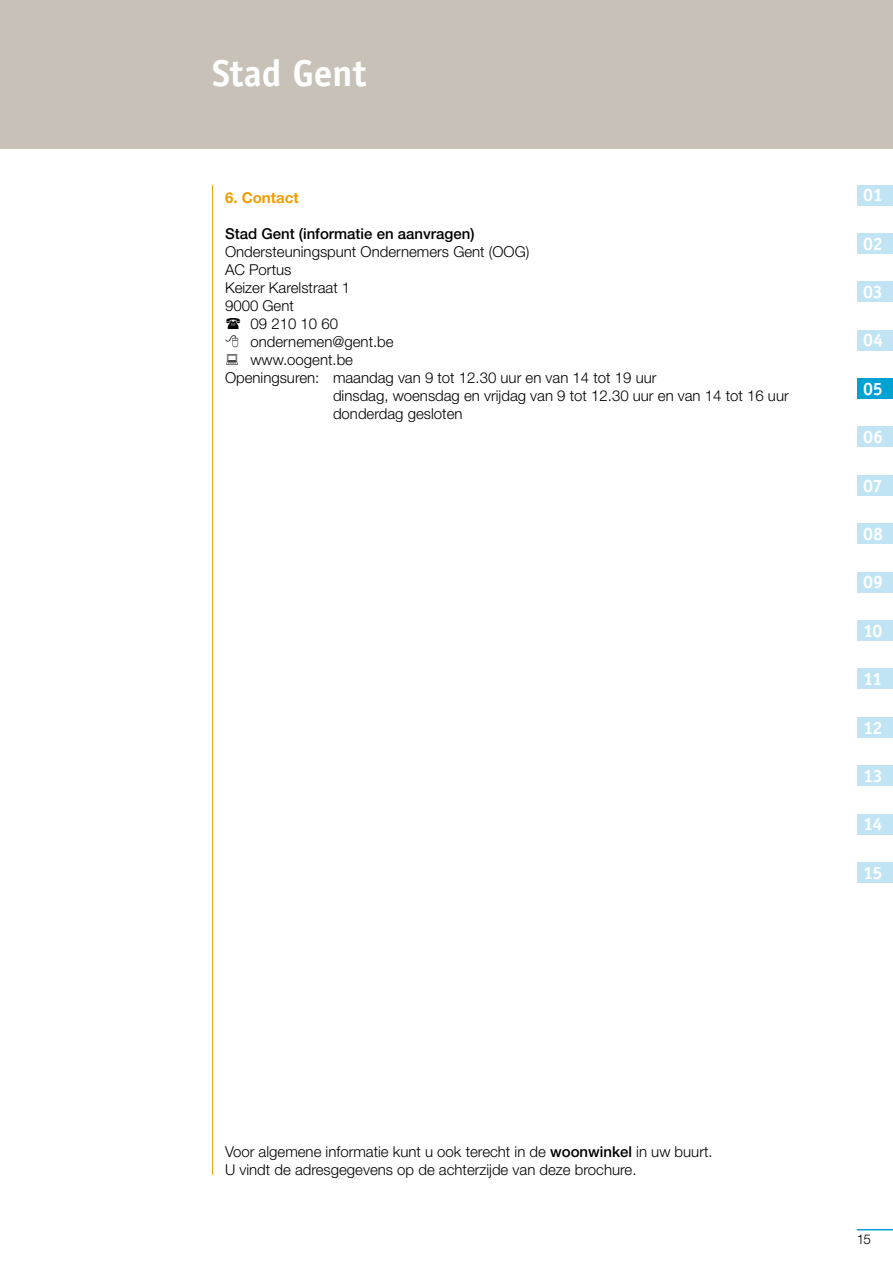
<style>
.page{position:relative;width:893px;height:1263px;background:#fff}
.page>*{position:absolute;margin:0;border:0;box-sizing:border-box;transform-origin:0 0}
.t1{font:700 37.5px "Officina Sans Std";letter-spacing:-.005em;color:#fff}
.t2{font:700 18px "Officina Sans Std";letter-spacing:-.025em;color:#fff}
.t3{font:300 15px/18px "Helvetica Neue LT Std";color:#000}
.t4{font:500 15px "Helvetica Neue LT Std";color:#000}
.t5{font:700 15px "Helvetica Neue LT Std";color:#f59c00}
.t6{font:300 13.5px "Helvetica Neue LT Std";color:#000}
.s1{font-weight:500}
</style>
<div class="page">
<div style="left:0;top:0;width:893px;height:149px;background:#c7c1b8"></div>
<hr style="left:857px;top:1229px;width:36px;height:1px;background:#00a1d3">
<hr style="left:212px;top:185px;width:1px;height:990px;background:#f59c00">
<div style="left:857px;top:185px;width:36px;height:20px;background:#c1e4f5"></div>
<div style="left:857px;top:572px;width:36px;height:20px;background:#c1e4f5"></div>
<div style="left:857px;top:378px;width:36px;height:21px;background:#00a1d3"></div>
<div style="left:857px;top:765px;width:36px;height:21px;background:#c1e4f5"></div>
<div style="left:857px;top:233px;width:36px;height:21px;background:#c1e4f5"></div>
<div style="left:857px;top:620px;width:36px;height:21px;background:#c1e4f5"></div>
<div style="left:857px;top:427px;width:36px;height:20px;background:#c1e4f5"></div>
<div style="left:857px;top:814px;width:36px;height:20px;background:#c1e4f5"></div>
<div style="left:857px;top:282px;width:36px;height:20px;background:#c1e4f5"></div>
<div style="left:857px;top:669px;width:36px;height:20px;background:#c1e4f5"></div>
<div style="left:857px;top:475px;width:36px;height:21px;background:#c1e4f5"></div>
<div style="left:857px;top:862px;width:36px;height:21px;background:#c1e4f5"></div>
<div style="left:857px;top:330px;width:36px;height:20px;background:#c1e4f5"></div>
<div style="left:857px;top:717px;width:36px;height:20px;background:#c1e4f5"></div>
<div style="left:857px;top:523px;width:36px;height:21px;background:#c1e4f5"></div>
<h1 class="t1" style="left:212px;top:50px;width:155px">Stad Gent</h1>
<p class="t5" style="left:225px;top:188px;width:75px">6. Contact</p>
<p class="t4" style="left:225px;top:225px;width:251px">Stad Gent (informatie en aanvragen)</p>
<p class="t3" style="left:225px;top:242px;width:306px">Ondersteuningspunt Ondernemers Gent (OOG)</p>
<p class="t3" style="left:225px;top:260px;width:68px">AC Portus</p>
<p class="t3" style="left:225px;top:278px;width:127px">Keizer Karelstraat 1</p>
<p class="t3" style="left:225px;top:296px;width:70px">9000 Gent</p>
<p class="t3" style="left:250px;top:314px;width:89px">09 210 10 60</p>
<p class="t3" style="left:250px;top:332px;width:145px">ondernemen@gent.be</p>
<p class="t3" style="left:250px;top:350px;width:104px">www.oogent.be</p>
<p class="t3" style="left:225px;top:368px;width:433px">Openingsuren: maandag van 9 tot 12.30 uur en van 14 tot 19 uur</p>
<p class="t3" style="left:333px;top:386px;width:457px">dinsdag, woensdag en vrijdag van 9 tot 12.30 uur en van 14 tot 16 uur</p>
<p class="t3" style="left:333px;top:404px;width:131px">donderdag gesloten</p>
<p class="t2" style="left:863px;top:184px;width:21px">01</p>
<p class="t2" style="left:863px;top:232px;width:21px">02</p>
<p class="t2" style="left:863px;top:281px;width:21px">03</p>
<p class="t2" style="left:863px;top:329px;width:22px">04</p>
<p class="t2" style="left:863px;top:377px;width:21px">05</p>
<p class="t2" style="left:863px;top:426px;width:21px">06</p>
<p class="t2" style="left:863px;top:474px;width:21px">07</p>
<p class="t2" style="left:863px;top:523px;width:22px">08</p>
<p class="t2" style="left:863px;top:571px;width:21px">09</p>
<p class="t2" style="left:863px;top:619px;width:21px">10</p>
<p class="t2" style="left:863px;top:668px;width:20px">11</p>
<p class="t2" style="left:863px;top:716px;width:21px">12</p>
<p class="t2" style="left:863px;top:764px;width:21px">13</p>
<p class="t2" style="left:863px;top:813px;width:21px">14</p>
<p class="t2" style="left:863px;top:861px;width:21px">15</p>
<p class="t3" style="left:225px;top:1142px;width:489px">Voor algemene informatie kunt u ook terecht in de <span class="s1">woonwinkel</span> in uw buurt.<br>U vindt de adresgegevens op de achterzijde van deze brochure.</p>
<p class="t6" style="left:857px;top:1231px;width:16px">15</p>
</div>
